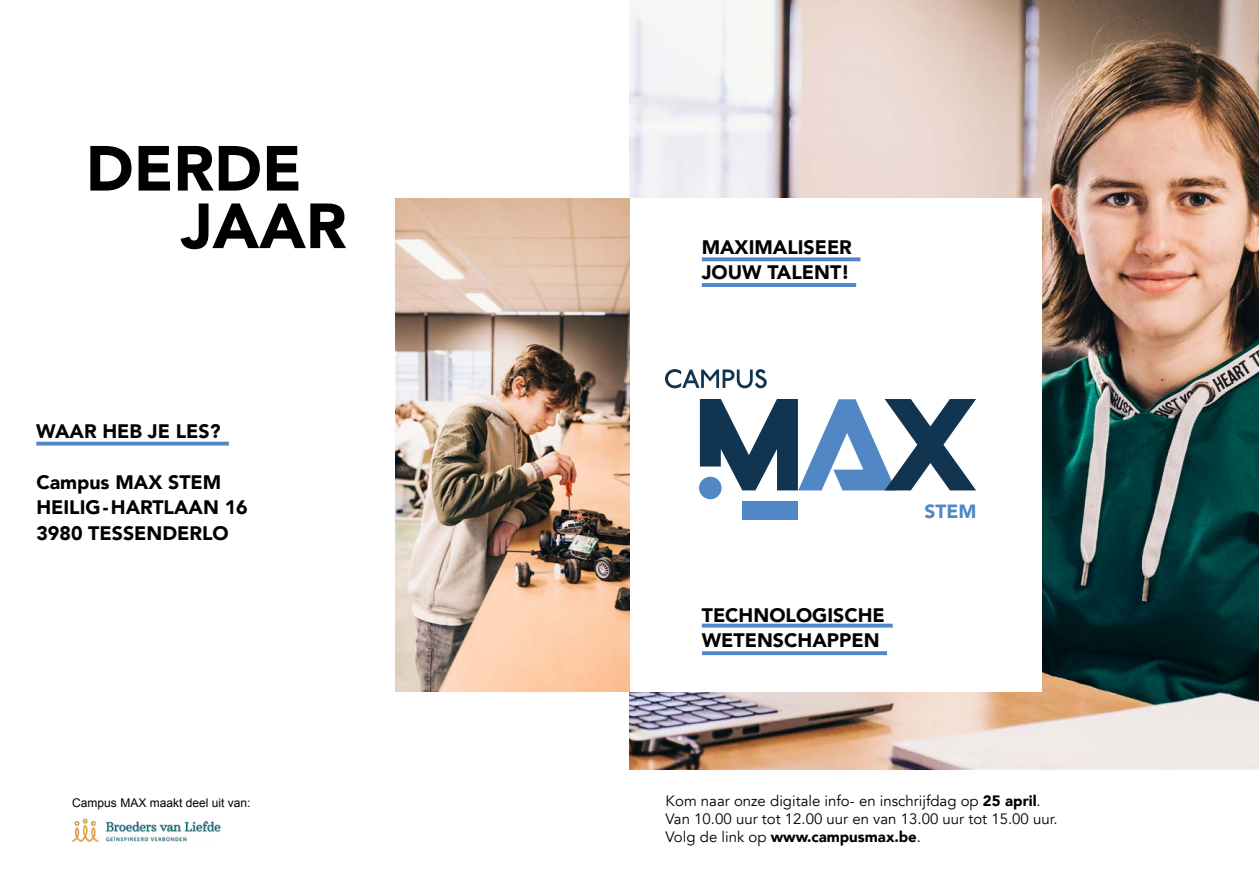
<style>
.page{position:relative;width:1259px;height:893px;background:#fff}
.page>*{position:absolute;margin:0;border:0;box-sizing:border-box;transform-origin:0 0}
.t1{font:900 63px/57.4px "Avenir";color:#000}
.t2{font:900 19.5px/25.5px "Avenir";color:#000}
.t3{font:900 19.05px "Avenir";color:#5187c5}
.t4{font:15px/18px "Avenir";color:#000}
.t5{font:12px "Arial";color:#000}
.s1{font-weight:900}
</style>
<div class="page">
<img style="left:629px;top:0;width:630px;height:770px">
<div style="left:629px;top:198px;width:413px;height:493px;background:#fff"></div>
<svg style="left:702px;top:257px;width:158px;height:4px"></svg>
<hr style="left:702px;top:283px;width:154px;height:4px;background:#5187c5">
<img style="left:72px;top:818px;width:149px;height:24px">
<div style="left:742px;top:501px;width:56px;height:19px;background:#5187c5"></div>
<div style="left:699px;top:477px;width:22px;height:22px;background:#5187c5;border-radius:50%"></div>
<svg style="left:665px;top:369px;width:102px;height:19px"></svg>
<svg style="left:700px;top:399px;width:276px;height:91px"></svg>
<svg style="left:702px;top:651px;width:185px;height:4px"></svg>
<svg style="left:702px;top:624px;width:190px;height:4px"></svg>
<svg style="left:36px;top:442px;width:193px;height:4px"></svg>
<img style="left:395px;top:198px;width:234px;height:493px">
<h1 class="t1" style="left:181px;top:138px;width:167px;text-indent:-95px">DERDE<br>JAAR</h1>
<h2 class="t2" style="left:36px;top:418px;width:186px">WAAR HEB JE LES?</h2>
<h2 class="t2" style="left:36px;top:469px;width:213px">Campus MAX STEM<br>HEILIG-HARTLAAN 16<br>3980 TESSENDERLO</h2>
<p class="t5" style="left:72px;top:795px;width:180px">Campus MAX maakt deel uit van:</p>
<h2 class="t2" style="left:702px;top:234px;width:152px">MAXIMALISEER<br>JOUW TALENT!</h2>
<h2 class="t2" style="left:702px;top:602px;width:185px">TECHNOLOGISCHE<br>WETENSCHAPPEN</h2>
<p class="t3" style="left:924px;top:495px;width:54px">STEM</p>
<p class="t4" style="left:665px;top:792px;width:393px">Kom naar onze digitale info- en inschrijfdag op <span class="s1">25 april</span>.<br>Van 10.00 uur tot 12.00 uur en van 13.00 uur tot 15.00 uur.<br>Volg de link op <span class="s1">www.campusmax.be</span>.</p>
</div>
